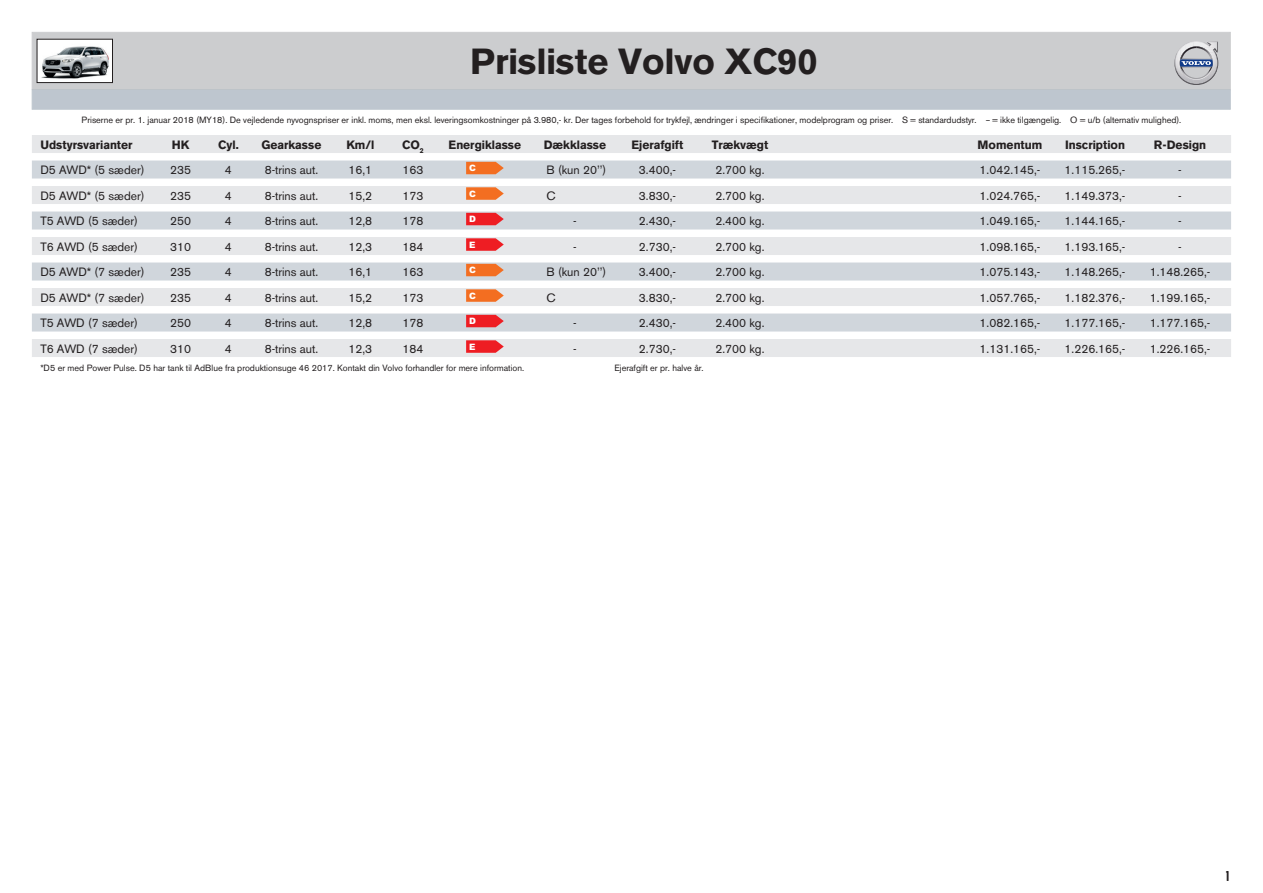
<style>
.page{position:relative;width:1263px;height:893px;background:#fff}
.page>*{position:absolute;margin:0;border:0;box-sizing:border-box;transform-origin:0 0}
.t1{font:700 36px "Volvo Sans";color:#231f20}
.t2{font:15px "Volvo Broad";color:#231f20}
.t3{font:12px "Volvo Sans";color:#231f20}
.t4{font:700 12px "Volvo Sans";color:#231f20}
.t5{font:9px "Volvo Sans";color:#231f20}
.t6{font:900 8.85px "Arial";color:#fff}
</style>
<div class="page">
<div style="left:32px;top:32px;width:1198px;height:58px;background:#cccdcf;border:1px solid #bcbdc0"></div>
<div style="left:32px;top:90px;width:1198px;height:19px;background:#bec6cf"></div>
<img style="left:39px;top:41px;width:72px;height:40px">
<div style="left:37px;top:39px;width:76px;height:44px;border:1px solid #231f20"></div>
<svg style="left:1175px;top:41px;width:43px;height:44px"></svg>
<div style="left:32px;top:135px;width:1199px;height:18px;background:#e6e7e9"></div>
<div style="left:32px;top:161px;width:1199px;height:18px;background:#d0d6dc"></div>
<div style="left:32px;top:186px;width:1199px;height:18px;background:#e6e7e9"></div>
<div style="left:32px;top:212px;width:1199px;height:18px;background:#d0d6dc"></div>
<div style="left:32px;top:237px;width:1199px;height:18px;background:#e6e7e9"></div>
<div style="left:32px;top:263px;width:1199px;height:18px;background:#d0d6dc"></div>
<div style="left:32px;top:288px;width:1199px;height:18px;background:#e6e7e9"></div>
<div style="left:32px;top:314px;width:1199px;height:18px;background:#d0d6dc"></div>
<div style="left:32px;top:339px;width:1199px;height:18px;background:#e6e7e9"></div>
<svg style="left:466px;top:162px;width:38px;height:12px"></svg>
<svg style="left:466px;top:187px;width:38px;height:13px"></svg>
<svg style="left:466px;top:213px;width:38px;height:12px"></svg>
<svg style="left:466px;top:238px;width:38px;height:13px"></svg>
<svg style="left:466px;top:264px;width:38px;height:12px"></svg>
<svg style="left:466px;top:289px;width:38px;height:13px"></svg>
<svg style="left:466px;top:315px;width:38px;height:12px"></svg>
<svg style="left:466px;top:340px;width:38px;height:13px"></svg>
<h1 class="t1" style="left:470px;top:40px;width:349px">Prisliste Volvo XC90</h1>
<p class="t5" style="left:82px;top:114px;width:1101px">Priserne er pr. 1. januar 2018 (MY18). De vejledende nyvognspriser er inkl. moms, men eksl. leveringsomkostninger på 3.980,- kr. Der tages forbehold for trykfejl, ændringer i specifikationer, modelprogram og priser. S = standardudstyr. – = ikke tilgængelig. O = u/b (alternativ mulighed).</p>
<p class="t4" style="left:40px;top:137px;width:94px">Udstyrsvarianter</p>
<p class="t4" style="left:172px;top:137px;width:19px">HK</p>
<p class="t4" style="left:218px;top:137px;width:22px">Cyl.</p>
<p class="t4" style="left:261px;top:137px;width:62px">Gearkasse</p>
<p class="t4" style="left:346px;top:137px;width:29px">Km/l</p>
<p class="t4" style="left:402px;top:137px;width:23px">CO<sub>2</sub></p>
<p class="t4" style="left:449px;top:137px;width:74px">Energiklasse</p>
<p class="t4" style="left:544px;top:137px;width:64px">Dækklasse</p>
<p class="t4" style="left:631px;top:137px;width:53px">Ejerafgift</p>
<p class="t4" style="left:712px;top:137px;width:58px">Trækvægt</p>
<p class="t4" style="left:978px;top:137px;width:66px">Momentum</p>
<p class="t4" style="left:1065px;top:137px;width:61px">Inscription</p>
<p class="t4" style="left:1154px;top:137px;width:54px">R-Design</p>
<p class="t3" style="left:40px;top:163px;width:106px">D5 AWD* (5 sæder)</p>
<p class="t3" style="left:170px;top:163px;width:22px">235</p>
<p class="t3" style="left:225px;top:163px;width:8px">4</p>
<p class="t3" style="left:265px;top:163px;width:55px">8-trins aut.</p>
<p class="t3" style="left:348px;top:163px;width:25px">16,1</p>
<p class="t3" style="left:402px;top:163px;width:22px">163</p>
<p class="t6" style="left:469px;top:161px;width:8px">C</p>
<p class="t3" style="left:546px;top:163px;width:61px">B (kun 20’’)</p>
<p class="t3" style="left:639px;top:163px;width:38px">3.400,-</p>
<p class="t3" style="left:715px;top:163px;width:50px">2.700 kg.</p>
<p class="t3" style="left:979px;top:163px;width:62px">1.042.145,-</p>
<p class="t3" style="left:1065px;top:163px;width:62px">1.115.265,-</p>
<p class="t3" style="left:1178px;top:163px;width:5px">-</p>
<p class="t3" style="left:40px;top:188px;width:106px">D5 AWD* (5 sæder)</p>
<p class="t3" style="left:170px;top:188px;width:22px">235</p>
<p class="t3" style="left:225px;top:188px;width:8px">4</p>
<p class="t3" style="left:265px;top:188px;width:55px">8-trins aut.</p>
<p class="t3" style="left:349px;top:188px;width:25px">15,2</p>
<p class="t3" style="left:402px;top:188px;width:22px">173</p>
<p class="t6" style="left:469px;top:187px;width:8px">C</p>
<p class="t3" style="left:546px;top:188px;width:11px">C</p>
<p class="t3" style="left:639px;top:188px;width:38px">3.830,-</p>
<p class="t3" style="left:715px;top:188px;width:50px">2.700 kg.</p>
<p class="t3" style="left:979px;top:188px;width:62px">1.024.765,-</p>
<p class="t3" style="left:1065px;top:188px;width:62px">1.149.373,-</p>
<p class="t3" style="left:1178px;top:188px;width:5px">-</p>
<p class="t3" style="left:40px;top:214px;width:99px">T5 AWD (5 sæder)</p>
<p class="t3" style="left:170px;top:214px;width:22px">250</p>
<p class="t3" style="left:225px;top:214px;width:8px">4</p>
<p class="t3" style="left:265px;top:214px;width:55px">8-trins aut.</p>
<p class="t3" style="left:349px;top:214px;width:25px">12,8</p>
<p class="t3" style="left:402px;top:214px;width:22px">178</p>
<p class="t6" style="left:469px;top:212px;width:8px">D</p>
<p class="t3" style="left:573px;top:214px;width:5px">-</p>
<p class="t3" style="left:639px;top:214px;width:38px">2.430,-</p>
<p class="t3" style="left:715px;top:214px;width:50px">2.400 kg.</p>
<p class="t3" style="left:979px;top:214px;width:62px">1.049.165,-</p>
<p class="t3" style="left:1065px;top:214px;width:62px">1.144.165,-</p>
<p class="t3" style="left:1178px;top:214px;width:5px">-</p>
<p class="t3" style="left:40px;top:239px;width:99px">T6 AWD (5 sæder)</p>
<p class="t3" style="left:170px;top:239px;width:22px">310</p>
<p class="t3" style="left:225px;top:239px;width:8px">4</p>
<p class="t3" style="left:265px;top:239px;width:55px">8-trins aut.</p>
<p class="t3" style="left:349px;top:239px;width:25px">12,3</p>
<p class="t3" style="left:402px;top:239px;width:22px">184</p>
<p class="t6" style="left:469px;top:238px;width:8px">E</p>
<p class="t3" style="left:573px;top:239px;width:5px">-</p>
<p class="t3" style="left:639px;top:239px;width:38px">2.730,-</p>
<p class="t3" style="left:715px;top:239px;width:50px">2.700 kg.</p>
<p class="t3" style="left:979px;top:239px;width:62px">1.098.165,-</p>
<p class="t3" style="left:1065px;top:239px;width:62px">1.193.165,-</p>
<p class="t3" style="left:1178px;top:239px;width:5px">-</p>
<p class="t3" style="left:40px;top:265px;width:106px">D5 AWD* (7 sæder)</p>
<p class="t3" style="left:170px;top:265px;width:22px">235</p>
<p class="t3" style="left:225px;top:265px;width:8px">4</p>
<p class="t3" style="left:265px;top:265px;width:55px">8-trins aut.</p>
<p class="t3" style="left:349px;top:265px;width:25px">16,1</p>
<p class="t3" style="left:402px;top:265px;width:22px">163</p>
<p class="t6" style="left:469px;top:263px;width:8px">C</p>
<p class="t3" style="left:546px;top:265px;width:61px">B (kun 20’’)</p>
<p class="t3" style="left:639px;top:265px;width:38px">3.400,-</p>
<p class="t3" style="left:715px;top:265px;width:50px">2.700 kg.</p>
<p class="t3" style="left:979px;top:265px;width:62px">1.075.143,-</p>
<p class="t3" style="left:1065px;top:265px;width:62px">1.148.265,-</p>
<p class="t3" style="left:1150px;top:265px;width:62px">1.148.265,-</p>
<p class="t3" style="left:40px;top:290px;width:106px">D5 AWD* (7 sæder)</p>
<p class="t3" style="left:170px;top:290px;width:22px">235</p>
<p class="t3" style="left:225px;top:290px;width:8px">4</p>
<p class="t3" style="left:265px;top:290px;width:55px">8-trins aut.</p>
<p class="t3" style="left:349px;top:290px;width:25px">15,2</p>
<p class="t3" style="left:402px;top:290px;width:22px">173</p>
<p class="t6" style="left:469px;top:289px;width:8px">C</p>
<p class="t3" style="left:546px;top:290px;width:11px">C</p>
<p class="t3" style="left:639px;top:290px;width:38px">3.830,-</p>
<p class="t3" style="left:715px;top:290px;width:50px">2.700 kg.</p>
<p class="t3" style="left:979px;top:290px;width:62px">1.057.765,-</p>
<p class="t3" style="left:1065px;top:290px;width:62px">1.182.376,-</p>
<p class="t3" style="left:1150px;top:290px;width:62px">1.199.165,-</p>
<p class="t3" style="left:40px;top:316px;width:99px">T5 AWD (7 sæder)</p>
<p class="t3" style="left:170px;top:316px;width:22px">250</p>
<p class="t3" style="left:225px;top:316px;width:8px">4</p>
<p class="t3" style="left:265px;top:316px;width:55px">8-trins aut.</p>
<p class="t3" style="left:349px;top:316px;width:25px">12,8</p>
<p class="t3" style="left:402px;top:316px;width:22px">178</p>
<p class="t6" style="left:469px;top:314px;width:8px">D</p>
<p class="t3" style="left:573px;top:316px;width:5px">-</p>
<p class="t3" style="left:639px;top:316px;width:38px">2.430,-</p>
<p class="t3" style="left:715px;top:316px;width:50px">2.400 kg.</p>
<p class="t3" style="left:979px;top:316px;width:62px">1.082.165,-</p>
<p class="t3" style="left:1065px;top:316px;width:62px">1.177.165,-</p>
<p class="t3" style="left:1150px;top:316px;width:62px">1.177.165,-</p>
<p class="t3" style="left:40px;top:341px;width:99px">T6 AWD (7 sæder)</p>
<p class="t3" style="left:170px;top:341px;width:22px">310</p>
<p class="t3" style="left:225px;top:341px;width:8px">4</p>
<p class="t3" style="left:265px;top:341px;width:55px">8-trins aut.</p>
<p class="t3" style="left:349px;top:341px;width:25px">12,3</p>
<p class="t3" style="left:402px;top:341px;width:22px">184</p>
<p class="t6" style="left:469px;top:340px;width:8px">E</p>
<p class="t3" style="left:573px;top:341px;width:5px">-</p>
<p class="t3" style="left:639px;top:341px;width:38px">2.730,-</p>
<p class="t3" style="left:715px;top:341px;width:50px">2.700 kg.</p>
<p class="t3" style="left:979px;top:341px;width:62px">1.131.165,-</p>
<p class="t3" style="left:1065px;top:341px;width:62px">1.226.165,-</p>
<p class="t3" style="left:1150px;top:341px;width:62px">1.226.165,-</p>
<p class="t5" style="left:40px;top:362px;width:485px">*D5 er med Power Pulse. D5 har tank til AdBlue fra produktionsuge 46 2017. Kontakt din Volvo forhandler for mere information.</p>
<p class="t5" style="left:614px;top:362px;width:91px">Ejerafgift er pr. halve år.</p>
<p class="t2" style="left:1226px;top:869px;width:5px">1</p>
</div>
